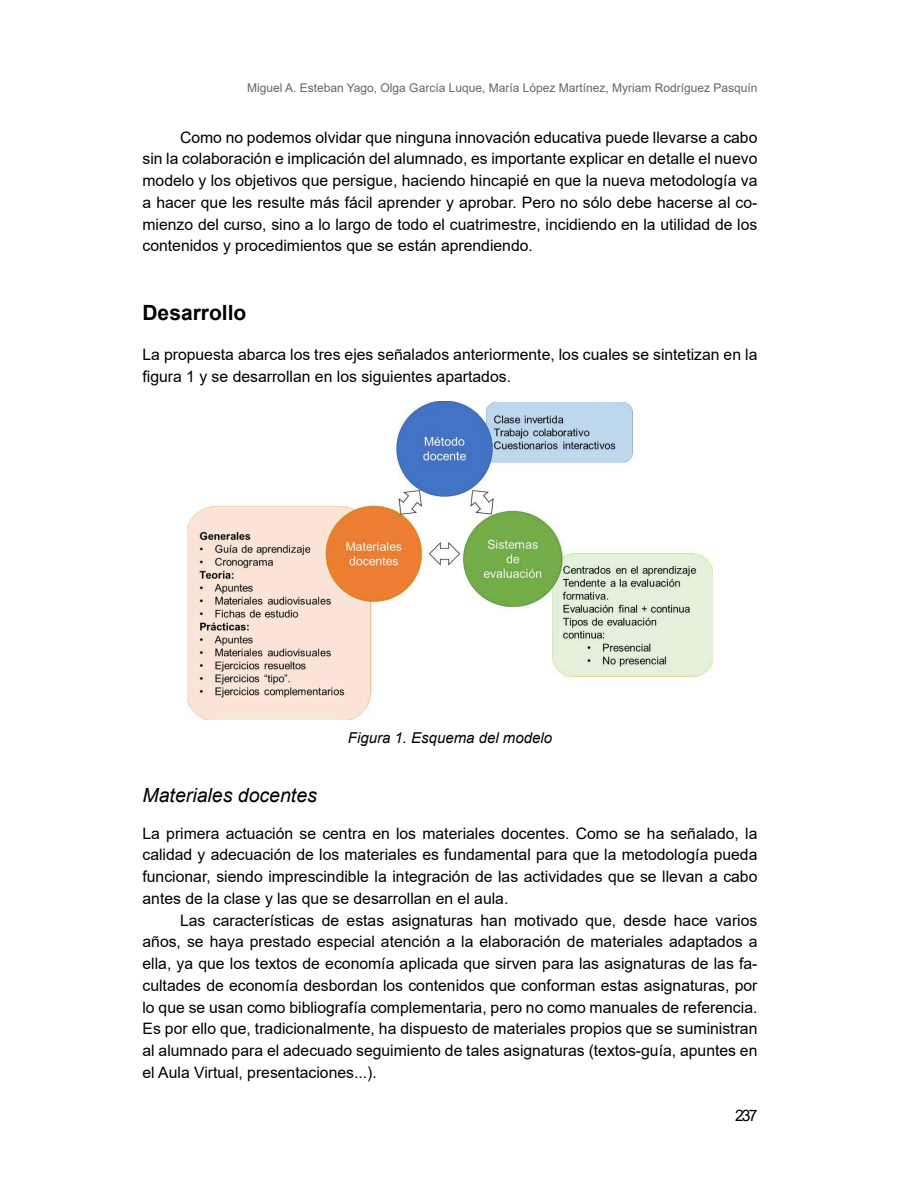
<style>
.page{position:relative;width:900px;height:1200px;background:#fff}
.page>*{position:absolute;margin:0;border:0;box-sizing:border-box;transform-origin:0 0}
.Titulo_primer_nivel{font:700 21px "Arial";color:#000}
.Titulo_segundo_nivel{font:italic 19.5px "Arial";color:#000}
.Texto{font:15.75px/21.8px "Arial";color:#000;text-align:justify}
.Leyenda_tablas_y_fig{font:italic 15px "Arial";color:#000}
.t1{font:12px "Arial";color:#666}
</style>
<div class="page">
<img style="left:188px;top:402px;width:524px;height:318px">
<p class="t1" style="left:247px;top:79px;width:512px">Miguel A. Esteban Yago, Olga García Luque, María López Martínez, Myriam Rodríguez Pasquín</p>
<p class="Texto" style="left:142px;top:126px;width:616px;text-indent:38px">Como no podemos olvidar que ninguna innovación educativa puede llevarse a cabo sin la colaboración e implicación del alumnado, es importante explicar en detalle el nuevo modelo y los objetivos que persigue, haciendo hincapié en que la nueva metodología va a hacer que les resulte más fácil aprender y aprobar. Pero no sólo debe hacerse al co&shy;mienzo del curso, sino a lo largo de todo el cuatrimestre, incidiendo en la utilidad de los contenidos y procedimientos que se están aprendiendo.</p>
<p class="Titulo_primer_nivel" style="left:142px;top:297px;width:105px">Desarrollo</p>
<p class="Texto" style="left:142px;top:343px;width:616px">La propuesta abarca los tres ejes señalados anteriormente, los cuales se sintetizan en la figura 1 y se desarrollan en los siguientes apartados.</p>
<p class="Leyenda_tablas_y_fig" style="left:348px;top:728px;width:206px">Figura 1. Esquema del modelo</p>
<p class="Titulo_segundo_nivel" style="left:142px;top:782px;width:176px">Materiales docentes</p>
<p class="Texto" style="left:142px;top:822px;width:616px">La primera actuación se centra en los materiales docentes. Como se ha señalado, la calidad y adecuación de los materiales es fundamental para que la metodología pueda funcionar, siendo imprescindible la integración de las actividades que se llevan a cabo antes de la clase y las que se desarrollan en el aula.</p>
<p class="Texto" style="left:142px;top:909px;width:616px;text-indent:38px">Las características de estas asignaturas han motivado que, desde hace varios años, se haya prestado especial atención a la elaboración de materiales adaptados a ella, ya que los textos de economía aplicada que sirven para las asignaturas de las fa&shy;cultades de economía desbordan los contenidos que conforman estas asignaturas, por lo que se usan como bibliografía complementaria, pero no como manuales de referencia.<br>Es por ello que, tradicionalmente, ha dispuesto de materiales propios que se suministran al alumnado para el adecuado seguimiento de tales asignaturas (textos-guía, apuntes en el Aula Virtual, presentaciones...).</p>
<p class="Texto" style="left:735px;top:1105px;width:24px">237</p>
</div>
